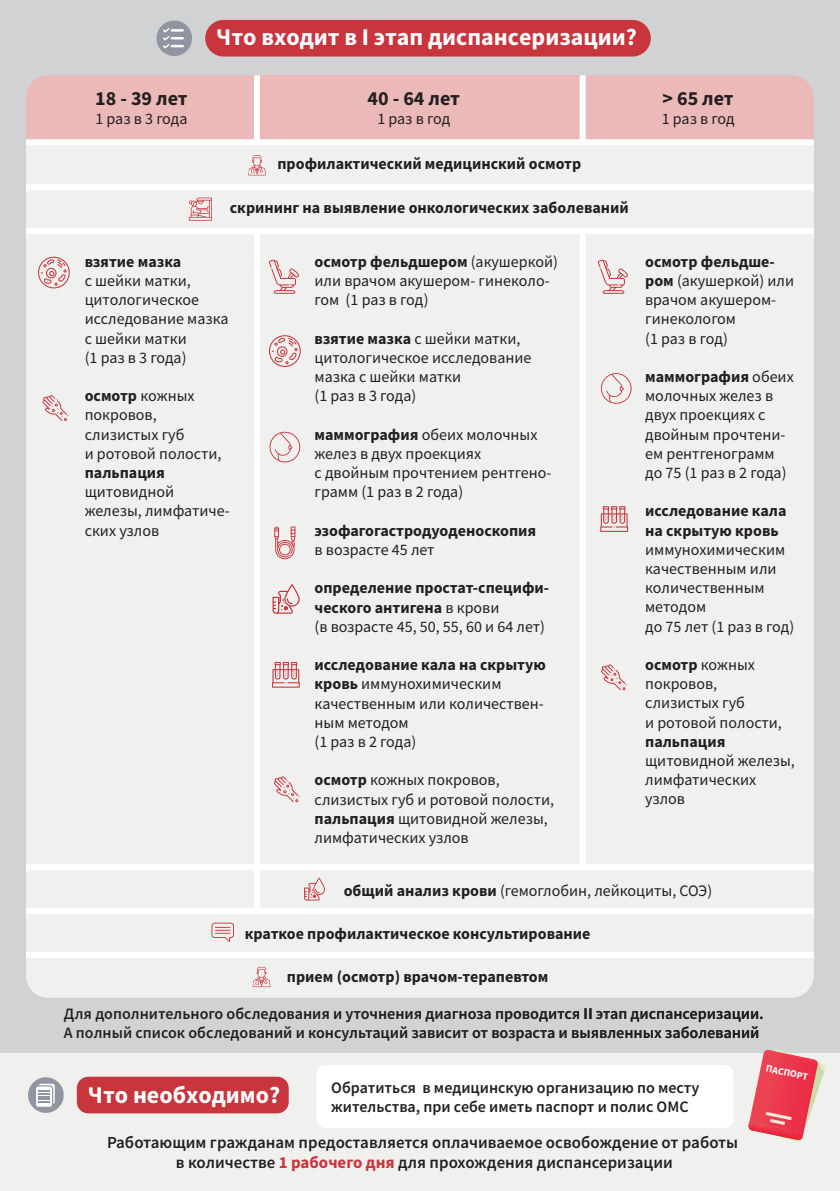
<style>
.page{position:relative;width:840px;height:1191px;background:#fff}
.page>*{position:absolute;margin:0;border:0;box-sizing:border-box;transform-origin:0 0}
.t1{font:700 24px "Source Sans Pro";color:#fff}
.t2{font:700 20px "Source Sans Pro";color:#231f20}
.t3{font:600 16.8px/20.2px "Source Sans Pro";color:#231f20;text-align:center}
.t4{font:16px/19.2px "Source Sans Pro";color:#231f20}
.t5{font:700 16px/19.2px "Source Sans Pro";color:#231f20}
.t6{font:600 16px/19.2px "Source Sans Pro";color:#231f20}
.t7{font:700 10px "Source Sans Pro";color:#fff}
.s1{font-weight:700}
.s2{font-weight:400}
.s3{font-weight:700;color:#c8353d}
</style>
<div class="page">
<div style="left:0;top:0;width:839px;height:1079px;background:#d1d2d4"></div>
<div style="left:0;top:1053px;width:839px;height:138px;background:#f0f1ef"></div>
<svg style="left:64px;top:1008px;width:698px;height:33px"></svg>
<div style="left:316px;top:1065px;width:417px;height:63px;background:#fff;border-radius:9px"></div>
<svg style="left:748px;top:1049px;width:77px;height:93px"></svg>
<div style="left:77px;top:1076px;width:211px;height:37px;background:#c8353d;border-radius:11px"></div>
<svg style="left:28px;top:1077px;width:36px;height:35px"></svg>
<div style="left:205px;top:20px;width:445px;height:37px;background:#c8353d;border-radius:18px"></div>
<div style="left:156px;top:20px;width:36px;height:36px;background:#8f96a2;border-radius:50%"></div>
<svg style="left:163px;top:28px;width:21px;height:20px"></svg>
<div style="left:26px;top:75px;width:228px;height:64px;background:#ebb9b8"></div>
<div style="left:257px;top:75px;width:325px;height:67px;background:#ebb9b8"></div>
<div style="left:585px;top:75px;width:228px;height:64px;background:#ebb9b8"></div>
<div style="left:26px;top:217px;width:787px;height:650px;background:#f0f1ef"></div>
<div style="left:579px;top:75px;width:6px;height:792px;background:#fff"></div>
<div style="left:26px;top:867px;width:787px;height:44px;background:#f0f1ef"></div>
<div style="left:26px;top:911px;width:787px;height:44px;background:#f0f1ef"></div>
<div style="left:26px;top:864px;width:787px;height:6px;background:#fff"></div>
<div style="left:26px;top:908px;width:787px;height:6px;background:#fff"></div>
<div style="left:26px;top:952px;width:787px;height:6px;background:#fff"></div>
<svg style="left:597px;top:260px;width:31px;height:34px"></svg>
<svg style="left:269px;top:260px;width:30px;height:34px"></svg>
<svg style="left:600px;top:506px;width:27px;height:26px"></svg>
<svg style="left:272px;top:662px;width:28px;height:25px"></svg>
<div style="left:254px;top:75px;width:6px;height:836px;background:#fff"></div>
<div style="left:26px;top:143px;width:787px;height:88px;background:#f0f1ef"></div>
<svg style="left:189px;top:197px;width:23px;height:24px"></svg>
<svg style="left:248px;top:155px;width:18px;height:20px"></svg>
<div style="left:26px;top:139px;width:787px;height:6px;background:#fff"></div>
<div style="left:26px;top:228px;width:787px;height:6px;background:#fff"></div>
<div style="left:26px;top:184px;width:787px;height:6px;background:#fff"></div>
<svg style="left:274px;top:526px;width:21px;height:33px"></svg>
<div style="left:26px;top:958px;width:787px;height:39px;background:#f0f1ef"></div>
<svg style="left:38px;top:257px;width:32px;height:31px"></svg>
<svg style="left:269px;top:335px;width:31px;height:32px"></svg>
<svg style="left:43px;top:395px;width:25px;height:26px"></svg>
<svg style="left:274px;top:776px;width:25px;height:26px"></svg>
<svg style="left:601px;top:664px;width:25px;height:26px"></svg>
<svg style="left:269px;top:432px;width:31px;height:30px"></svg>
<svg style="left:601px;top:373px;width:30px;height:31px"></svg>
<svg style="left:304px;top:877px;width:21px;height:23px"></svg>
<svg style="left:272px;top:584px;width:27px;height:30px"></svg>
<svg style="left:211px;top:922px;width:23px;height:20px"></svg>
<h1 class="t1" style="left:216px;top:21px;width:422px">Что входит в I этап диспансеризации?</h1>
<p class="t2" style="left:95px;top:85px;width:94px">18 - 39 лет</p>
<p class="t4" style="left:95px;top:109px;width:94px">1 раз в 3 года</p>
<p class="t2" style="left:367px;top:85px;width:94px">40 - 64 лет</p>
<p class="t4" style="left:377px;top:109px;width:74px">1 раз в год</p>
<p class="t2" style="left:662px;top:85px;width:73px">&gt; 65 лет</p>
<p class="t4" style="left:661px;top:109px;width:74px">1 раз в год</p>
<p class="t5" style="left:277px;top:154px;width:305px">профилактический медицинский осмотр</p>
<p class="t5" style="left:230px;top:198px;width:400px">скрининг на выявление онкологических заболеваний</p>
<p class="t5" style="left:85px;top:251px;width:98px">взятие мазка</p>
<p class="t4" style="left:85px;top:271px;width:145px">с шейки матки, цитологическое исследование мазка с шейки матки<br>(1 раз в 3 года)</p>
<p class="t4" style="left:85px;top:386px;width:138px"><span class="s1">осмотр</span> кожных покровов, слизистых губ<br>и ротовой полости,</p>
<p class="t5" style="left:85px;top:463px;width:82px">пальпация</p>
<p class="t4" style="left:85px;top:482px;width:146px">щитовидной железы, лимфатиче&shy;ских узлов</p>
<p class="t4" style="left:314px;top:252px;width:245px"><span class="s1">осмотр фельдшером</span> (акушеркой) или врачом акушером- гинеколо&shy;гом (1 раз в год)</p>
<p class="t4" style="left:314px;top:329px;width:218px"><span class="s1">взятие мазка</span> с шейки матки, цитологическое исследование мазка с шейки матки<br>(1 раз в 3 года)</p>
<p class="t4" style="left:314px;top:425px;width:238px"><span class="s1">маммография</span> обеих молочных желез в двух проекциях<br>с двойным прочтением рентгено&shy;грамм (1 раз в 2 года)</p>
<p class="t5" style="left:314px;top:520px;width:223px">эзофагогастродуоденоскопия</p>
<p class="t4" style="left:314px;top:540px;width:122px">в возрасте 45 лет</p>
<p class="t5" style="left:314px;top:578px;width:236px">определение простат-специфи&shy;ческого антигена <span class="s2">в крови<br>(в возрасте 45, 50, 55, 60 и 64 лет)</span></p>
<p class="t4" style="left:314px;top:655px;width:233px"><span class="s1">исследование кала на скрытую кровь</span> иммунохимическим качественным или количествен&shy;ным методом<br>(1 раз в 2 года)</p>
<p class="t4" style="left:314px;top:770px;width:241px"><span class="s1">осмотр</span> кожных покровов, слизистых губ и ротовой полости, <span class="s1">пальпация</span> щитовидной железы, лимфатических узлов</p>
<p class="t4" style="left:644px;top:252px;width:150px"><span class="s1">осмотр фельдше&shy;ром</span> (акушеркой) или врачом акушером&shy;гинекологом<br>(1 раз в год)</p>
<p class="t4" style="left:644px;top:367px;width:150px"><span class="s1">маммография</span> обеих молочных желез в двух проекциях с двойным прочтени&shy;ем рентгенограмм до 75 (1 раз в 2 года)</p>
<p class="t5" style="left:644px;top:501px;width:143px">исследование кала на скрытую кровь</p>
<p class="t4" style="left:644px;top:540px;width:151px">иммунохимическим качественным или количественным методом<br>до 75 лет (1 раз в год)</p>
<p class="t4" style="left:644px;top:655px;width:138px"><span class="s1">осмотр</span> кожных покровов, слизистых губ<br>и ротовой полости,</p>
<p class="t5" style="left:644px;top:731px;width:82px">пальпация</p>
<p class="t4" style="left:644px;top:751px;width:151px">щитовидной железы, лимфатических узлов</p>
<p class="t4" style="left:343px;top:880px;width:370px"><span class="s1">общий анализ крови</span> (гемоглобин, лейкоциты, СОЭ)</p>
<p class="t5" style="left:245px;top:923px;width:347px">краткое профилактическое консультирование</p>
<p class="t5" style="left:287px;top:966px;width:263px">прием (осмотр) врачом-терапевтом</p>
<p class="t6" style="left:64px;top:1003px;width:701px">Для дополнительного обследования и уточнения диагноза проводится II этап диспансеризации.<br>А полный список обследований и консультаций зависит от возраста и выявленных заболеваний</p>
<h1 class="t1" style="left:88px;top:1078px;width:194px">Что необходимо?</h1>
<p class="t6" style="left:331px;top:1077px;width:369px">Обратиться в медицинскую организацию по месту жительства, при себе иметь паспорт и полис ОМС</p>
<p class="t3" style="left:107px;top:1132px;width:632px">Работающим гражданам предоставляется оплачиваемое освобождение от работы в количестве <span class="s3">1 рабочего дня</span> для прохождения диспансеризации</p>
<p class="t7" style="left:767px;top:1061px;width:44px;rotate:12deg">ПАСПОРТ</p>
</div>
